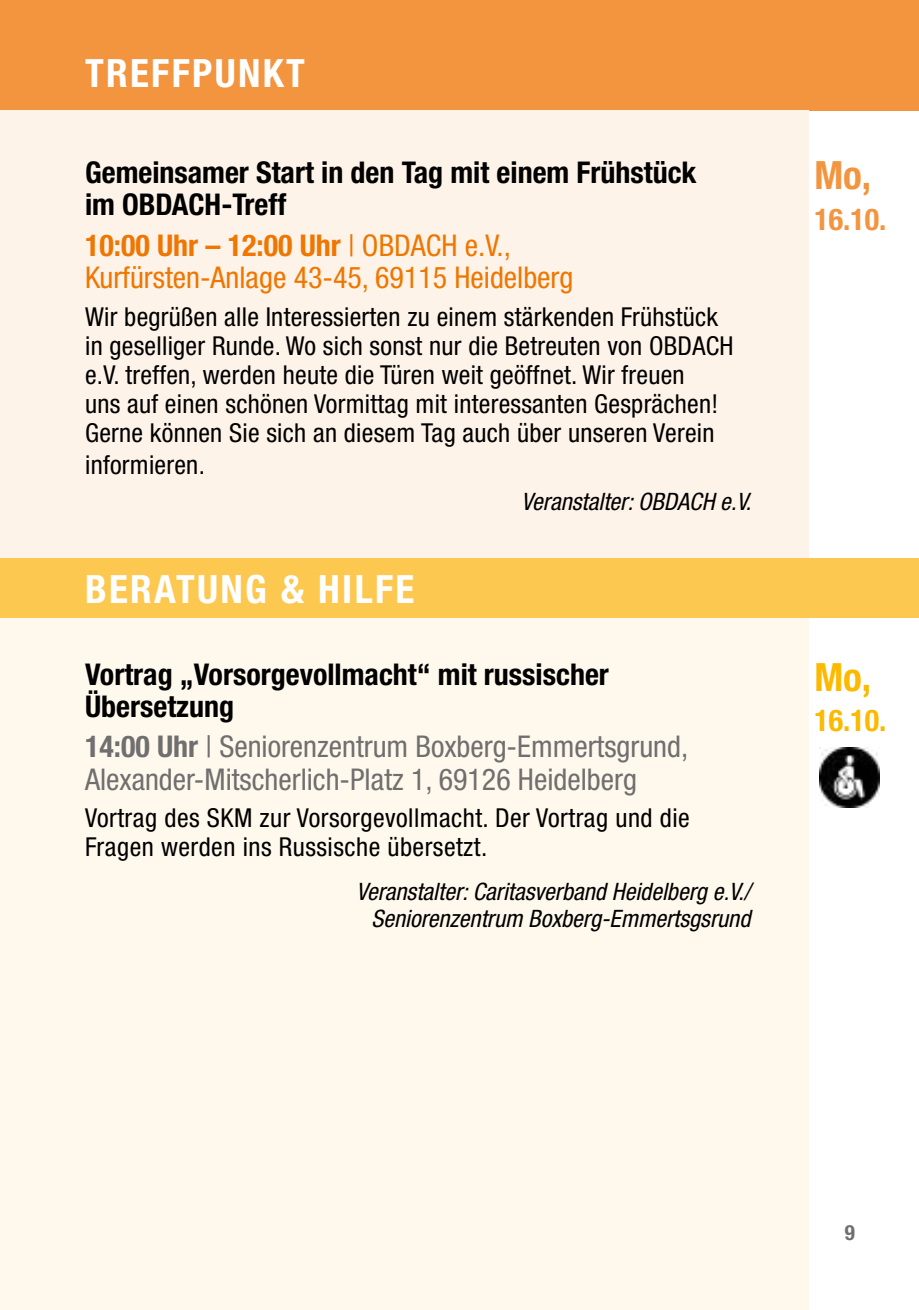
<style>
.page{position:relative;width:919px;height:1310px;background:#fff}
.page>*{position:absolute;margin:0;border:0;box-sizing:border-box;transform-origin:0 0}
.t1{font:700 condensed 39px "Helvetica Neue LT Pro";letter-spacing:.06em;color:#fff}
.t2{font:700 condensed 39px "Helvetica Neue LT Pro";color:#f3943e}
.t3{font:700 condensed 39px "Helvetica Neue LT Pro";color:#fbba00}
.t4{font:700 condensed 30px/32.1px "Helvetica Neue LT Pro";color:#000}
.t5{font:condensed 30px/32.1px "Helvetica Neue LT Pro";color:#706f6f}
.t6{font:condensed 30px/32.1px "Helvetica Neue LT Pro";color:#ee7601}
.t7{font:700 condensed 30px "Helvetica Neue LT Pro";color:#f3943e}
.t8{font:700 condensed 30px "Helvetica Neue LT Pro";color:#fbba00}
.t9{font:condensed 26.1px/29.1px "Helvetica Neue LT Pro";letter-spacing:.01em;color:#000}
.t10{font:italic condensed 24px/27px "Helvetica Neue LT Pro";color:#000;text-align:right}
.t11{font:700 condensed 21px "Helvetica Neue LT Pro";color:#706f6f}
.s1{font-weight:700}
</style>
<div class="page">
<div style="left:0;top:0;width:918px;height:111px;background:#f3943e"></div>
<div style="left:0;top:111px;width:808px;height:493px;background:#fef3e8"></div>
<div style="left:0;top:577px;width:808px;height:733px;background:#fff8ec"></div>
<div style="left:0;top:558px;width:918px;height:60px;background:#fdc84f"></div>
<img style="left:819px;top:748px;width:60px;height:59px">
<h1 class="t1" style="left:85px;top:50px;width:221px">TREFFPUNKT</h1>
<p class="t4" style="left:85px;top:156px;width:613px">Gemeinsamer Start in den Tag mit einem Frühstück im OBDACH-Treff</p>
<p class="t6" style="left:85px;top:229px;width:490px"><span class="s1">10:00 Uhr – 12:00 Uhr</span> | OBDACH e.V.,<br>Kurfürsten-Anlage 43-45, 69115 Heidelberg</p>
<p class="t9" style="left:85px;top:302px;width:650px">Wir begrüßen alle Interessierten zu einem stärkenden Frühstück in geselliger Runde. Wo sich sonst nur die Betreuten von OBDACH e.V. treffen, werden heute die Türen weit geöffnet. Wir freuen<br>uns auf einen schönen Vormittag mit interessanten Gesprächen!<br>Gerne können Sie sich an diesem Tag auch über unseren Verein</p>
<p class="t9" style="left:85px;top:450px;width:121px">informieren.</p>
<p class="t10" style="left:521px;top:488px;width:231px">Veranstalter: OBDACH e.V.</p>
<h1 class="t1" style="left:85px;top:565px;width:331px">BERATUNG &amp; HILFE</h1>
<p class="t4" style="left:85px;top:657px;width:525px">Vortrag „Vorsorgevollmacht“ mit russischer<br>Übersetzung</p>
<p class="t5" style="left:85px;top:730px;width:604px"><span class="s1">14:00 Uhr</span> | Seniorenzentrum Boxberg-Emmertsgrund,<br>Alexander-Mitscherlich-Platz 1, 69126 Heidelberg</p>
<p class="t9" style="left:85px;top:803px;width:606px">Vortrag des SKM zur Vorsorgevollmacht. Der Vortrag und die<br>Fragen werden ins Russische übersetzt.</p>
<p class="t10" style="left:356px;top:879px;width:395px">Veranstalter: Caritasverband Heidelberg e.V./<br>Seniorenzentrum Boxberg-Emmertsgsrund</p>
<h1 class="t2" style="left:814px;top:152px;width:58px">Mo,</h1>
<p class="t7" style="left:814px;top:201px;width:73px">16.10.</p>
<h1 class="t3" style="left:814px;top:653px;width:58px">Mo,</h1>
<p class="t8" style="left:814px;top:702px;width:73px">16.10.</p>
<p class="t11" style="left:844px;top:1219px;width:12px">9</p>
</div>
